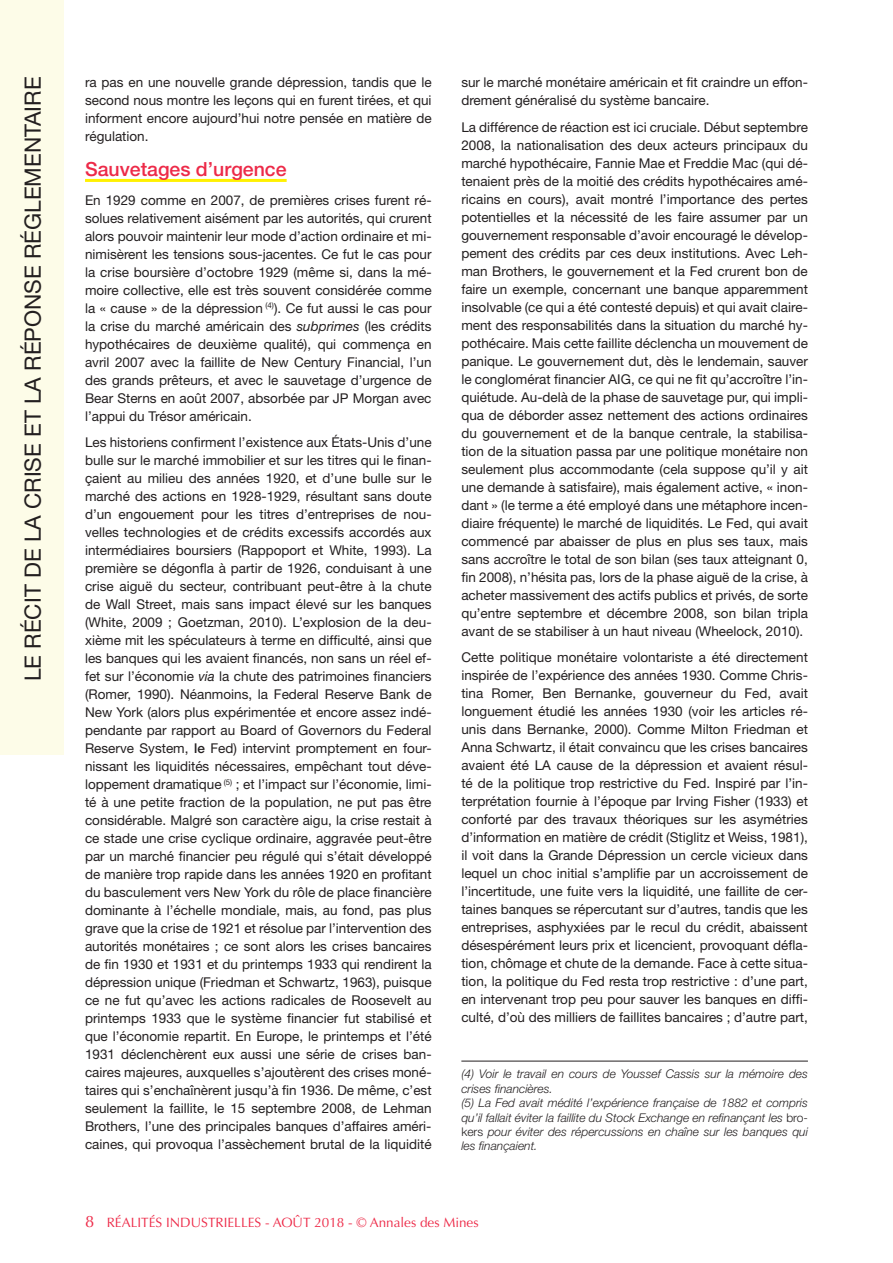
<style>
.page{position:relative;width:893px;height:1263px;background:#fff}
.page>*{position:absolute;margin:0;border:0;box-sizing:border-box;transform-origin:0 0}
.t1{font:22.5px "Helvetica Neue";color:#231f20}
.INTER_1{font:500 19.5px "Helvetica Neue";color:#ed2a48}
.texte_courant{font:13.5px/18px "Helvetica Neue";color:#231f20;text-align:justify}
.t2{font:13.5px "Optima";color:#ed2a48}
.légende{font:italic 300 12px/14.4px "Helvetica Neue";color:#231f20}
.s1{font-style:italic}
.s2{font-weight:500}
.s3{font-style:normal}
.s4{font-size:16.5px}
</style>
<div class="page">
<hr style="left:85px;top:179px;width:202px;height:3px;background:#fff101">
<div style="left:0;top:0;width:64px;height:755px;background:#fdfce8"></div>
<hr style="left:461px;top:1061px;width:347px;height:1px;background:#231f20">
<p class="t1" style="left:19px;top:681px;width:606px;rotate:-90deg">LE RÉCIT DE LA CRISE ET LA RÉPONSE RÉGLEMENTAIRE</p>
<p class="texte_courant" style="left:85px;top:73px;width:348px">ra pas en une nouvelle grande dépression, tandis que le second nous montre les leçons qui en furent tirées, et qui informent encore aujourd’hui notre pensée en matière de régulation.</p>
<p class="INTER_1" style="left:85px;top:158px;width:203px">Sauvetages d’urgence</p>
<p class="texte_courant" style="left:85px;top:191px;width:348px">En 1929 comme en 2007, de premières crises furent ré&shy;solues relativement aisément par les autorités, qui crurent alors pouvoir maintenir leur mode d’action ordinaire et mi&shy;nimisèrent les tensions sous-jacentes. Ce fut le cas pour la crise boursière d’octobre 1929 (même si, dans la mé&shy;moire collective, elle est très souvent considérée comme la « cause » de la dépression <sup>(4)</sup>). Ce fut aussi le cas pour la crise du marché américain des <span class="s1">subprimes</span> (les crédits hypothécaires de deuxième qualité), qui commença en avril 2007 avec la faillite de New Century Financial, l’un des grands prêteurs, et avec le sauvetage d’urgence de Bear Sterns en août 2007, absorbée par JP Morgan avec l’appui du Trésor américain.</p>
<p class="texte_courant" style="left:85px;top:433px;width:348px">Les historiens confirment l’existence aux États-Unis d’une bulle sur le marché immobilier et sur les titres qui le finan&shy;çaient au milieu des années 1920, et d’une bulle sur le marché des actions en 1928-1929, résultant sans doute d’un engouement pour les titres d’entreprises de nou&shy;velles technologies et de crédits excessifs accordés aux intermédiaires boursiers (Rappoport et White, 1993). La première se dégonfla à partir de 1926, conduisant à une crise aiguë du secteur, contribuant peut-être à la chute de Wall Street, mais sans impact élevé sur les banques (White, 2009 ; Goetzman, 2010). L’explosion de la deu&shy;xième mit les spéculateurs à terme en difficulté, ainsi que les banques qui les avaient financés, non sans un réel ef&shy;fet sur l’économie <span class="s1">via</span> la chute des patrimoines financiers (Romer, 1990). Néanmoins, la Federal Reserve Bank de New York (alors plus expérimentée et encore assez indé&shy;pendante par rapport au Board of Governors du Federal Reserve System, <span class="s2">le</span> Fed) intervint promptement en four&shy;nissant les liquidités nécessaires, empêchant tout déve&shy;loppement dramatique <sup>(5)</sup> ; et l’impact sur l’économie, limi&shy;té à une petite fraction de la population, ne put pas être considérable. Malgré son caractère aigu, la crise restait à ce stade une crise cyclique ordinaire, aggravée peut-être par un marché financier peu régulé qui s’était développé de manière trop rapide dans les années 1920 en profitant du basculement vers New York du rôle de place financière dominante à l’échelle mondiale, mais, au fond, pas plus grave que la crise de 1921 et résolue par l’intervention des autorités monétaires ; ce sont alors les crises bancaires de fin 1930 et 1931 et du printemps 1933 qui rendirent la dépression unique (Friedman et Schwartz, 1963), puisque ce ne fut qu’avec les actions radicales de Roosevelt au printemps 1933 que le système financier fut stabilisé et que l’économie repartit. En Europe, le printemps et l’été 1931 déclenchèrent eux aussi une série de crises ban&shy;caires majeures, auxquelles s’ajoutèrent des crises moné&shy;taires qui s’enchaînèrent jusqu’à fin 1936. De même, c’est seulement la faillite, le 15 septembre 2008, de Lehman Brothers, l’une des principales banques d’affaires améri&shy;caines, qui provoqua l’assèchement brutal de la liquidité</p>
<p class="texte_courant" style="left:461px;top:73px;width:348px">sur le marché monétaire américain et fit craindre un effon&shy;drement généralisé du système bancaire.</p>
<p class="texte_courant" style="left:461px;top:118px;width:348px">La différence de réaction est ici cruciale. Début septembre 2008, la nationalisation des deux acteurs principaux du marché hypothécaire, Fannie Mae et Freddie Mac (qui dé&shy;tenaient près de la moitié des crédits hypothécaires amé&shy;ricains en cours), avait montré l’importance des pertes potentielles et la nécessité de les faire assumer par un gouvernement responsable d’avoir encouragé le dévelop&shy;pement des crédits par ces deux institutions. Avec Leh&shy;man Brothers, le gouvernement et la Fed crurent bon de faire un exemple, concernant une banque apparemment insolvable (ce qui a été contesté depuis) et qui avait claire&shy;ment des responsabilités dans la situation du marché hy&shy;pothécaire. Mais cette faillite déclencha un mouvement de panique. Le gouvernement dut, dès le lendemain, sauver le conglomérat financier AIG, ce qui ne fit qu’accroître l’in&shy;quiétude. Au-delà de la phase de sauvetage pur, qui impli&shy;qua de déborder assez nettement des actions ordinaires du gouvernement et de la banque centrale, la stabilisa&shy;tion de la situation passa par une politique monétaire non seulement plus accommodante (cela suppose qu’il y ait une demande à satisfaire), mais également active, « inon&shy;dant » (le terme a été employé dans une métaphore incen&shy;diaire fréquente) le marché de liquidités. Le Fed, qui avait commencé par abaisser de plus en plus ses taux, mais sans accroître le total de son bilan (ses taux atteignant 0, fin 2008), n’hésita pas, lors de la phase aiguë de la crise, à acheter massivement des actifs publics et privés, de sorte qu’entre septembre et décembre 2008, son bilan tripla avant de se stabiliser à un haut niveau (Wheelock, 2010).</p>
<p class="texte_courant" style="left:461px;top:648px;width:348px">Cette politique monétaire volontariste a été directement inspirée de l’expérience des années 1930. Comme Chris&shy;tina Romer, Ben Bernanke, gouverneur du Fed, avait longuement étudié les années 1930 (voir les articles ré&shy;unis dans Bernanke, 2000). Comme Milton Friedman et Anna Schwartz, il était convaincu que les crises bancaires avaient été LA cause de la dépression et avaient résul&shy;té de la politique trop restrictive du Fed. Inspiré par l’in&shy;terprétation fournie à l’époque par Irving Fisher (1933) et conforté par des travaux théoriques sur les asymétries d’information en matière de crédit (Stiglitz et Weiss, 1981), il voit dans la Grande Dépression un cercle vicieux dans lequel un choc initial s’amplifie par un accroissement de l’incertitude, une fuite vers la liquidité, une faillite de cer&shy;taines banques se répercutant sur d’autres, tandis que les entreprises, asphyxiées par le recul du crédit, abaissent désespérément leurs prix et licencient, provoquant défla&shy;tion, chômage et chute de la demande. Face à cette situa&shy;tion, la politique du Fed resta trop restrictive : d’une part, en intervenant trop peu pour sauver les banques en diffi&shy;culté, d’où des milliers de faillites bancaires ; d’autre part,</p>
<p class="légende" style="left:461px;top:1067px;width:348px">(4) Voir le travail en cours de Youssef Cassis sur la mémoire des crises financières.</p>
<p class="légende" style="left:461px;top:1095px;width:348px;text-align:justify">(5) La Fed avait médité l’expérience française de 1882 et compris qu’il fallait éviter la faillite du Stock Exchange en refinançant les <span class="s3">bro&shy;kers</span> pour éviter des répercussions en chaîne sur les banques qui les finançaient.</p>
<p class="t2" style="left:85px;top:1215px;width:395px"><span class="s4">8</span> RÉALITÉS INDUSTRIELLES - AOÛT 2018 - © Annales des Mines</p>
</div>
